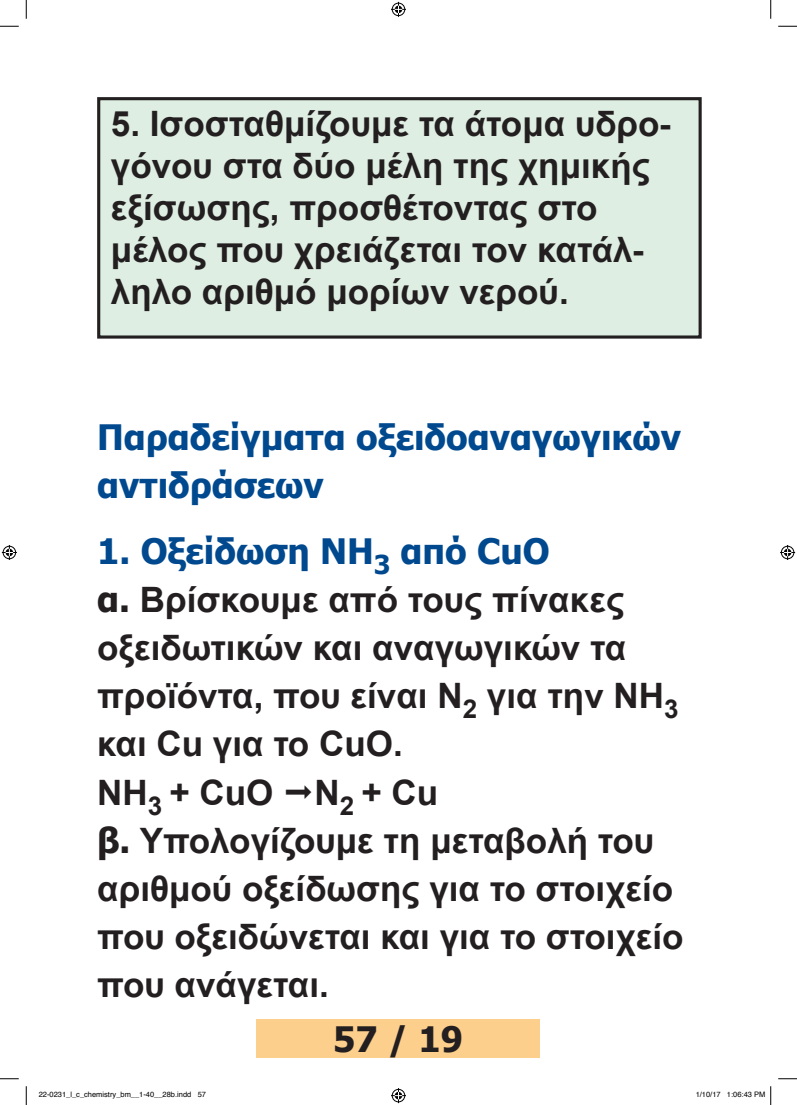
<style>
.page{position:relative;width:797px;height:1105px;background:#fff}
.page>*{position:absolute;margin:0;border:0;box-sizing:border-box;transform-origin:0 0}
.t1{font:700 35px/48.1px "Arial";color:#231f20}
.t2{font:700 35px/48.1px "Tahoma";color:#01498e}
.t3{font:700 35px "Tahoma";color:#231f20}
.t4{font:7.5px "Helvetica";color:#000}
.s1{font-family:"Tahoma"}
</style>
<div class="page">
<div style="left:256px;top:1019px;width:284px;height:39px;background:#fdcf8c"></div>
<div style="left:99px;top:99px;width:601px;height:238px;background:#dfeee3"></div>
<div style="left:97px;top:97px;width:604px;height:242px;border:3px solid #231f20"></div>
<svg style="left:0;top:25px;width:19px;height:2px"></svg>
<svg style="left:778px;top:25px;width:19px;height:2px"></svg>
<svg style="left:0;top:1078px;width:19px;height:1px"></svg>
<svg style="left:778px;top:1078px;width:19px;height:1px"></svg>
<svg style="left:25px;top:0;width:2px;height:19px"></svg>
<svg style="left:25px;top:1086px;width:2px;height:19px"></svg>
<svg style="left:770px;top:0;width:1px;height:19px"></svg>
<svg style="left:391px;top:2px;width:15px;height:15px"></svg>
<svg style="left:391px;top:1088px;width:15px;height:15px"></svg>
<svg style="left:2px;top:545px;width:15px;height:15px"></svg>
<svg style="left:780px;top:545px;width:15px;height:15px"></svg>
<svg style="left:770px;top:1086px;width:1px;height:19px"></svg>
<p class="t1" style="left:111px;top:103px;width:562px;line-height:42px">5. Ισοσταθμίζουμε τα άτομα υδρο&shy;γόνου στα δύο μέλη της χημικής εξίσωσης, προσθέτοντας στο μέλος που χρειάζεται τον κατάλ&shy;ληλο αριθμό μορίων νερού.</p>
<p class="t2" style="left:97px;top:411px;width:585px">Παραδείγματα οξειδοαναγωγικών αντιδράσεων</p>
<p class="t2" style="left:97px;top:525px;width:454px">1. Οξείδωση NH<sub>3</sub> από CuO</p>
<p class="t1" style="left:97px;top:576px;width:588px"><span class="s1">α.</span> Βρίσκουμε από τους πίνακες οξειδωτικών και αναγωγικών τα προϊόντα, που είναι N<sub>2</sub> για την NH<sub>3 </sub>και Cu για το CuO.<br>NH<sub>3</sub> + CuO N<sub>2</sub> + Cu<br><span class="s1">β.</span> Υπολογίζουμε τη μεταβολή του αριθμού οξείδωσης για το στοιχείο που οξειδώνεται και για το στοιχείο που ανάγεται.</p>
<p class="t3" style="left:333px;top:1014px;width:131px">57 / 19</p>
<p class="t4" style="left:39px;top:1089px;width:169px">22-0231_l_c_chemistry_bm__1-40__28b.indd 57</p>
<p class="t4" style="left:695px;top:1089px;width:71px">1/10/17 1:06:43 PM</p>
</div>
